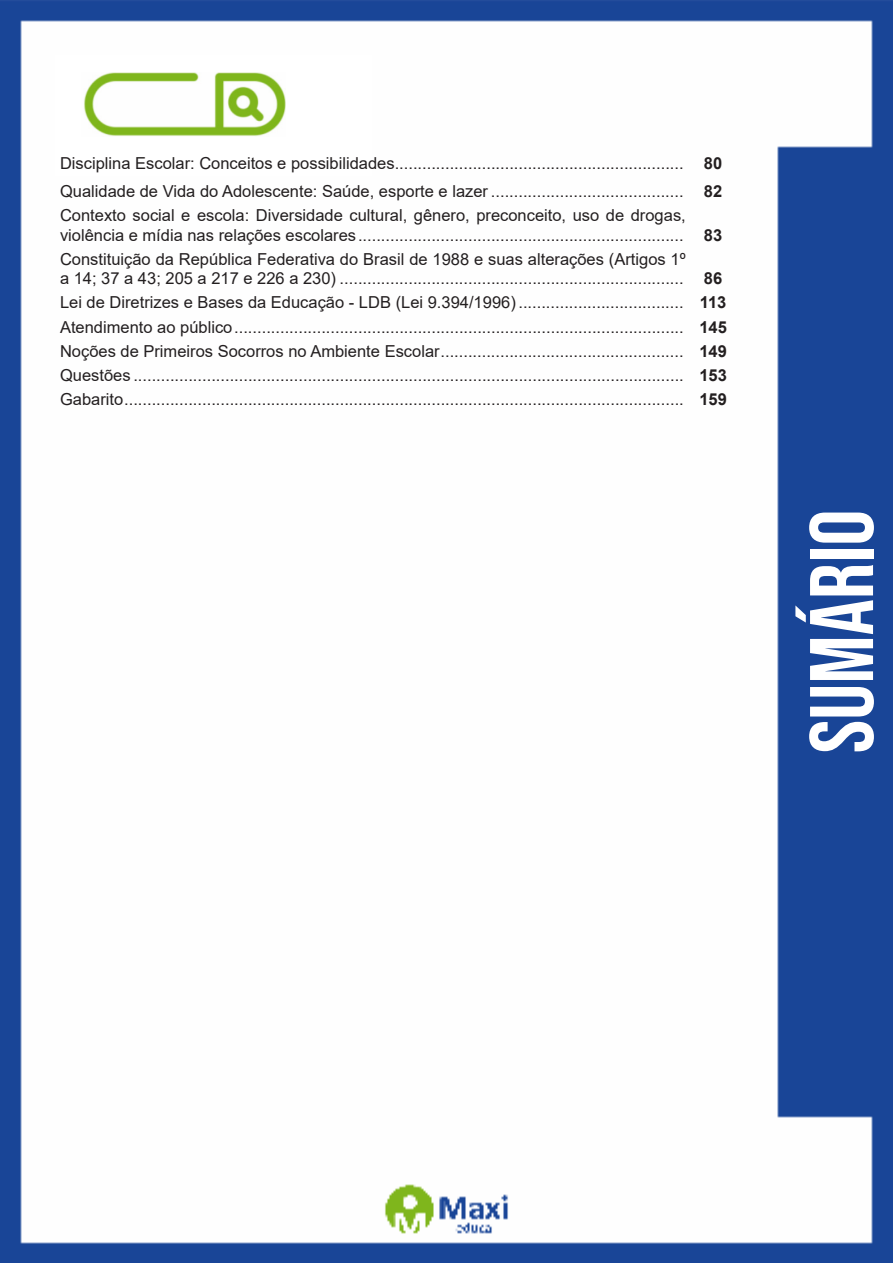
<style>
.page{position:relative;width:893px;height:1263px;background:#fff}
.page>*{position:absolute;margin:0;border:0;box-sizing:border-box;transform-origin:0 0}
.t1{font:90px "Bebas Neue";color:#fff}
.ALTERNATIVAS{font:16.5px/19.8px "Arial";color:#231f20}
.INDICE{font:700 16.5px "Arial";color:#231f20}
</style>
<div class="page">
<img style="left:0;top:0;width:893px;height:1263px">
<div style="left:55px;top:55px;width:317px;height:121px;background:#fff"></div>
<img style="left:84px;top:72px;width:201px;height:64px">
<p class="ALTERNATIVAS" style="left:60px;top:153px;width:625px">Disciplina Escolar: Conceitos e possibilidades...............................................................</p>
<p class="INDICE" style="left:704px;top:152px;width:20px">80</p>
<p class="ALTERNATIVAS" style="left:60px;top:181px;width:625px">Qualidade de Vida do Adolescente: Saúde, esporte e lazer ..........................................</p>
<p class="INDICE" style="left:704px;top:179px;width:20px">82</p>
<p class="ALTERNATIVAS" style="left:60px;top:205px;width:627px">Contexto social e escola: Diversidade cultural, gênero, preconceito, uso de drogas, violência e mídia nas relações escolares.......................................................................</p>
<p class="INDICE" style="left:704px;top:223px;width:20px">83</p>
<p class="ALTERNATIVAS" style="left:60px;top:249px;width:627px">Constituição da República Federativa do Brasil de 1988 e suas alterações (Artigos 1º a 14; 37 a 43; 205 a 217 e 226 a 230) ...........................................................................</p>
<p class="INDICE" style="left:704px;top:267px;width:20px">86</p>
<p class="ALTERNATIVAS" style="left:60px;top:293px;width:625px">Lei de Diretrizes e Bases da Educação - LDB (Lei 9.394/1996) ....................................</p>
<p class="INDICE" style="left:700px;top:291px;width:28px">113</p>
<p class="ALTERNATIVAS" style="left:60px;top:317px;width:625px">Atendimento ao público..................................................................................................</p>
<p class="INDICE" style="left:699px;top:315px;width:29px">145</p>
<p class="ALTERNATIVAS" style="left:60px;top:341px;width:625px">Noções de Primeiros Socorros no Ambiente Escolar.....................................................</p>
<p class="INDICE" style="left:699px;top:339px;width:29px">149</p>
<p class="ALTERNATIVAS" style="left:60px;top:365px;width:625px">Questões ........................................................................................................................</p>
<p class="INDICE" style="left:699px;top:363px;width:29px">153</p>
<p class="ALTERNATIVAS" style="left:60px;top:389px;width:625px">Gabarito..........................................................................................................................</p>
<p class="INDICE" style="left:699px;top:387px;width:29px">159</p>
<h1 class="t1" style="left:791px;top:753px;width:245px;rotate:-90deg">sumário</h1>
</div>
